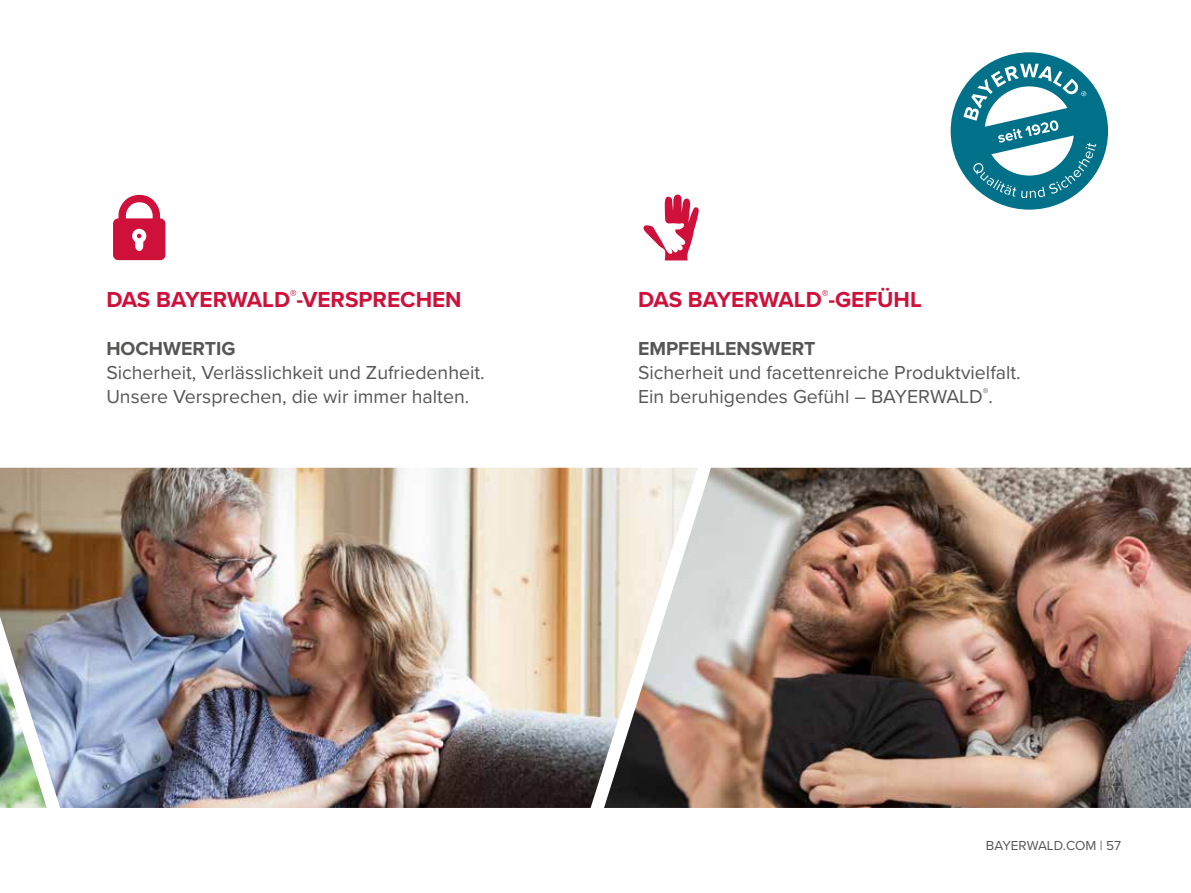
<style>
.page{position:relative;width:1191px;height:893px;background:#fff}
.page>*{position:absolute;margin:0;border:0;box-sizing:border-box;transform-origin:0 0}
.t1{font:700 22.5px "Proxima Nova";color:#ce103b}
.t2{font:19.5px/24px "Proxima Nova";color:#565655}
.t3{font:700 19.5px "Proxima Nova";color:#565655}
.t4{font:13.5px "Proxima Nova";color:#565655}
</style>
<div class="page">
<svg style="left:643px;top:195px;width:56px;height:65px"></svg>
<svg style="left:113px;top:195px;width:52px;height:65px"></svg>
<svg style="left:950px;top:52px;width:158px;height:158px"></svg>
<img style="left:0;top:468px;width:604px;height:340px">
<img style="left:604px;top:468px;width:587px;height:340px">
<p class="t1" style="left:106px;top:283px;width:357px">DAS BAYERWALD<sup>®</sup>-VERSPRECHEN</p>
<p class="t3" style="left:106px;top:334px;width:131px">HOCHWERTIG</p>
<p class="t2" style="left:106px;top:360px;width:380px">Sicherheit, Verlässlichkeit und Zufriedenheit.<br>Unsere Versprechen, die wir immer halten.</p>
<p class="t1" style="left:638px;top:283px;width:285px">DAS BAYERWALD<sup>®</sup>-GEFÜHL</p>
<p class="t3" style="left:638px;top:334px;width:179px">EMPFEHLENSWERT</p>
<p class="t2" style="left:638px;top:360px;width:384px">Sicherheit und facettenreiche Produktvielfalt.<br>Ein beruhigendes Gefühl – BAYERWALD<sup>®</sup>.</p>
<p class="t4" style="left:986px;top:836px;width:137px">BAYERWALD.COM | 57</p>
</div>
